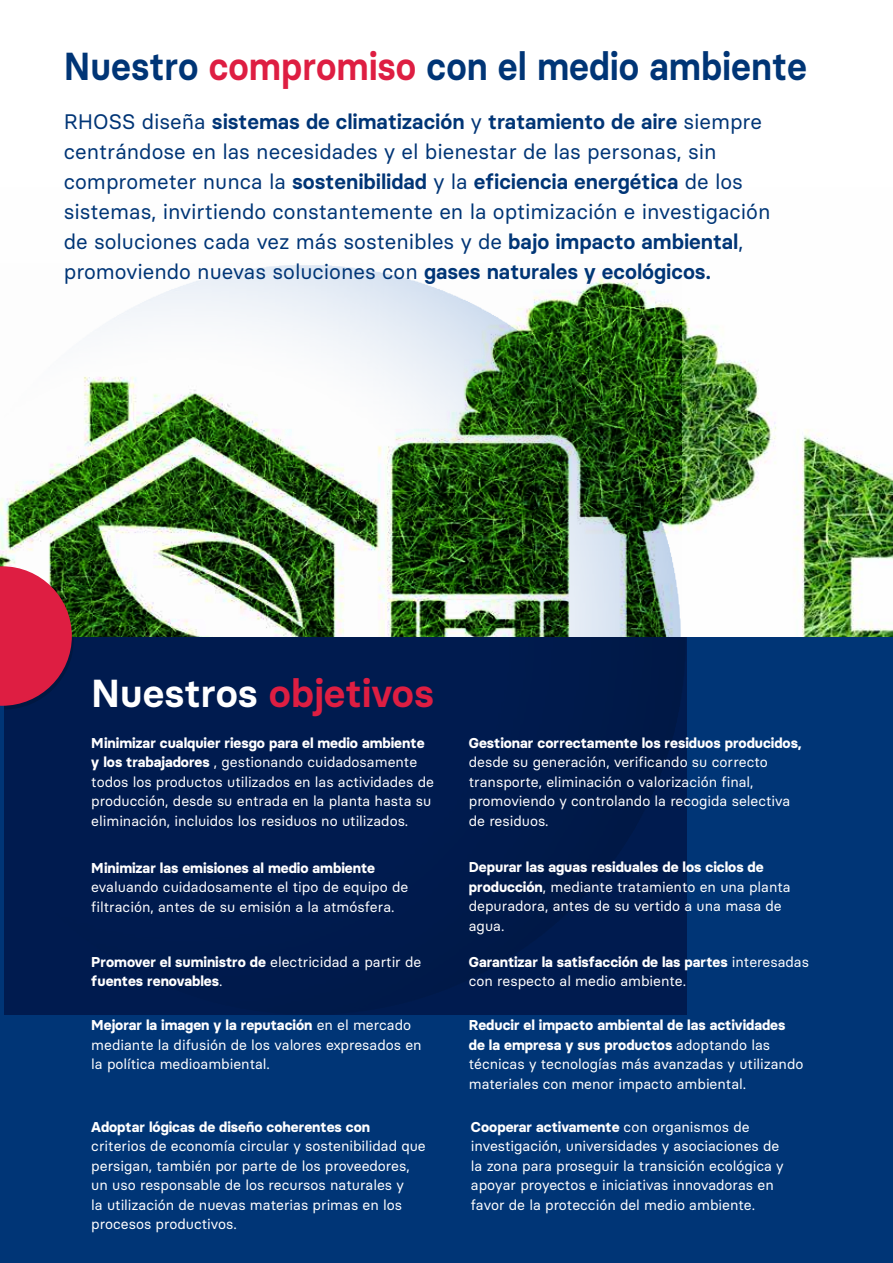
<style>
.page{position:relative;width:893px;height:1263px;background:#fff}
.page>*{position:absolute;margin:0;border:0;box-sizing:border-box;transform-origin:0 0}
.t1{font:600 39px "Basier Circle";color:#003576;scale:.92 1}
.t2{font:600 39px "Basier Circle";color:#de1e42}
.t3{font:21px/30px "Basier Circle";color:#003576}
.t4{font:14.25px/19.5px "Basier Circle";color:#fff}
.t5{font:700 14.25px/19.5px "Basier Circle";color:#fff}
.s1{color:#de1e42}
.s2{font-weight:600}
.s3{color:#fff}
.s4{font-weight:700}
.s5{font-weight:400}
</style>
<div class="page">
<img style="left:682px;top:308px;width:211px;height:330px">
<img style="left:0;top:265px;width:682px;height:373px">
<svg style="left:0;top:638px;width:893px;height:625px;background:#002863"></svg>
<svg style="left:0;top:566px;width:74px;height:144px;background:#b02744"></svg>
<h1 class="t1" style="left:64px;top:42px;width:809px">Nuestro <span class="s1">compromiso</span> con el medio ambiente</h1>
<p class="t3" style="left:64px;top:107px;width:708px">RHOSS diseña <span class="s2">sistemas de climatización</span> y <span class="s2">tratamiento de aire</span> siempre centrándose en las necesidades y el bienestar de las personas, sin comprometer nunca la <span class="s2">sostenibilidad</span> y la <span class="s2">eficiencia energética</span> de los sistemas, invirtiendo constantemente en la optimización e investigación de soluciones cada vez más sostenibles y de <span class="s2">bajo impacto ambiental</span>, promoviendo nuevas soluciones con <span class="s2">gases naturales y ecológicos.</span></p>
<h1 class="t2" style="left:91px;top:669px;width:344px"><span class="s3">Nuestros</span> objetivos</h1>
<p class="t4" style="left:91px;top:733px;width:344px"><span class="s4">Minimizar cualquier riesgo para el medio ambiente y los trabajadores</span> , gestionando cuidadosamente todos los productos utilizados en las actividades de producción, desde su entrada en la planta hasta su eliminación, incluidos los residuos no utilizados.</p>
<p class="t5" style="left:91px;top:857px;width:285px">Minimizar las emisiones al medio ambiente</p>
<p class="t4" style="left:91px;top:877px;width:319px">evaluando cuidadosamente el tipo de equipo de filtración, antes de su emisión a la atmósfera.</p>
<p class="t5" style="left:91px;top:952px;width:332px">Promover el suministro de <span class="s5">electricidad a partir de </span>fuentes renovables<span class="s5">.</span></p>
<p class="t4" style="left:91px;top:1015px;width:332px"><span class="s4">Mejorar la imagen y la reputación</span> en el mercado mediante la difusión de los valores expresados en la política medioambiental.</p>
<p class="t5" style="left:91px;top:1117px;width:280px">Adoptar lógicas de diseño coherentes con</p>
<p class="t4" style="left:91px;top:1136px;width:336px">criterios de economía circular y sostenibilidad que persigan, también por parte de los proveedores, un uso responsable de los recursos naturales y<br>la utilización de nuevas materias primas en los procesos productivos.</p>
<p class="t5" style="left:469px;top:733px;width:334px">Gestionar correctamente los residuos producidos,</p>
<p class="t4" style="left:469px;top:752px;width:323px">desde su generación, verificando su correcto transporte, eliminación o valorización final, promoviendo y controlando la recogida selectiva de residuos.</p>
<p class="t4" style="left:469px;top:857px;width:323px"><span class="s4">Depurar las aguas residuales de los ciclos de producción</span>, mediante tratamiento en una planta depuradora, antes de su vertido a una masa de agua.</p>
<p class="t4" style="left:469px;top:952px;width:342px"><span class="s4">Garantizar la satisfacción de las partes</span> interesadas con respecto al medio ambiente.</p>
<p class="t4" style="left:469px;top:1015px;width:336px"><span class="s4">Reducir el impacto ambiental de las actividades de la empresa y sus productos</span> adoptando las técnicas y tecnologías más avanzadas y utilizando materiales con menor impacto ambiental.</p>
<p class="t4" style="left:471px;top:1117px;width:314px"><span class="s4">Cooperar activamente</span> con organismos de investigación, universidades y asociaciones de la zona para proseguir la transición ecológica y apoyar proyectos e iniciativas innovadoras en favor de la protección del medio ambiente.</p>
</div>
